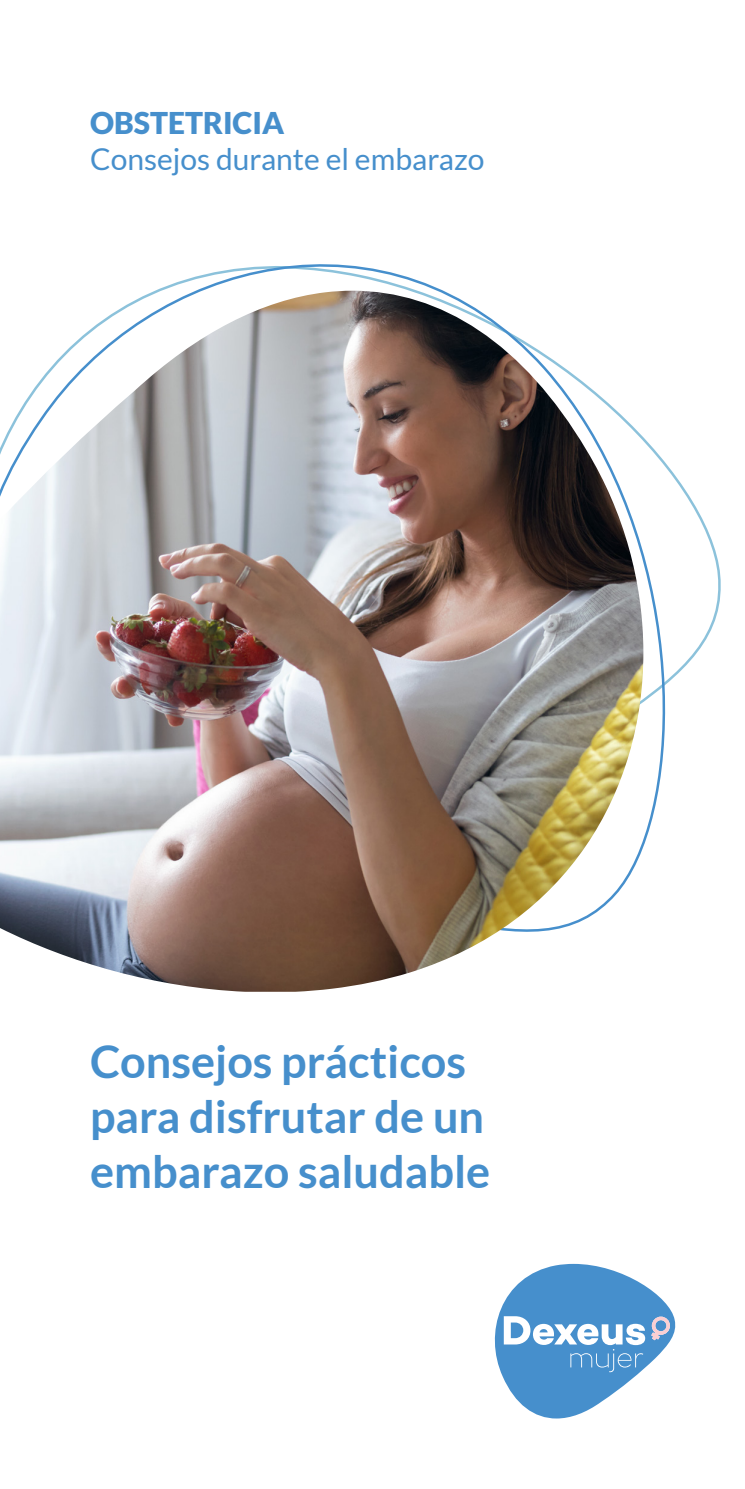
<style>
.page{position:relative;width:745px;height:1489px;background:#fff}
.page>*{position:absolute;margin:0;border:0;box-sizing:border-box;transform-origin:0 0}
.CABECERA{font:700 45px/55px "Lato";color:#468fcc}
.t1{font:30px "Lato";color:#468fcc}
.t2{font:900 30px "Lato";color:#468fcc}
</style>
<div class="page">
<svg style="left:155px;top:264px;width:537px;height:584px"></svg>
<img style="left:0;top:291px;width:643px;height:700px">
<svg style="left:494px;top:1263px;width:182px;height:155px"></svg>
<p class="t2" style="left:90px;top:105px;width:195px">OBSTETRICIA</p>
<p class="t1" style="left:90px;top:142px;width:396px">Consejos durante el embarazo</p>
<p class="CABECERA" style="left:90px;top:1033px;width:377px">Consejos prácticos</p>
<p class="CABECERA" style="left:90px;top:1088px;width:401px">para disfrutar de un embarazo saludable</p>
</div>
